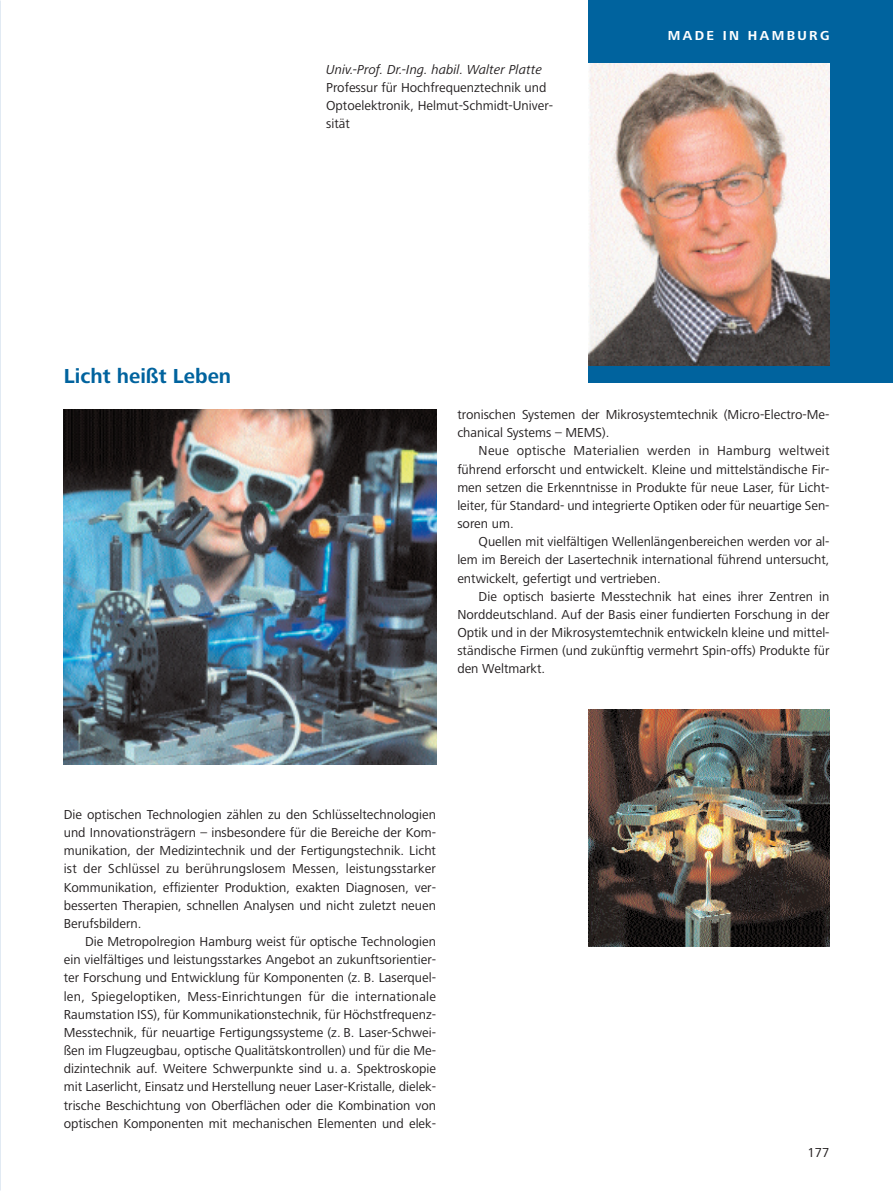
<style>
.page{position:relative;width:893px;height:1191px;background:#fff}
.page>*{position:absolute;margin:0;border:0;box-sizing:border-box;transform-origin:0 0}
.t1{font:700 21px "Frutiger Next LT";color:#00639e}
.t2{font:13.5px/18.1px "Frutiger Next LT";color:#231f20;text-align:justify}
.t3{font:italic 13.5px "Frutiger Next LT";color:#231f20}
.t4{font:700 13.5px "Frutiger Next LT";letter-spacing:.175em;color:#fff}
</style>
<div class="page">
<div style="left:588px;top:0;width:304px;height:383px;background:#00639e"></div>
<img style="left:64px;top:410px;width:372px;height:354px">
<img style="left:588px;top:64px;width:241px;height:302px">
<img style="left:588px;top:710px;width:241px;height:236px">
<h1 class="t1" style="left:64px;top:368px;width:169px">Licht heißt Leben</h1>
<p class="t3" style="left:326px;top:64px;width:217px">Univ.-Prof. Dr.-Ing. habil. Walter Platte</p>
<p class="t2" style="left:326px;top:80px;width:228px;text-align:left">Professur für Hochfrequenztechnik und<br>Optoelektronik, Helmut-Schmidt-Univer&shy;sität</p>
<p class="t4" style="left:668px;top:30px;width:163px">MADE IN HAMBURG</p>
<p class="t2" style="left:457px;top:407px;width:374px">tronischen Systemen der Mikrosystemtechnik (Micro-Electro-Me&shy;chanical Systems – MEMS).</p>
<p class="t2" style="left:457px;top:443px;width:374px;text-indent:21px">Neue optische Materialien werden in Hamburg weltweit führend erforscht und entwickelt. Kleine und mittelständische Fir&shy;men setzen die Erkenntnisse in Produkte für neue Laser, für Licht&shy;leiter, für Standard- und integrierte Optiken oder für neuartige Sen&shy;soren um.</p>
<p class="t2" style="left:457px;top:534px;width:374px;text-indent:21px">Quellen mit vielfältigen Wellenlängenbereichen werden vor al&shy;lem im Bereich der Lasertechnik international führend untersucht, entwickelt, gefertigt und vertrieben.</p>
<p class="t2" style="left:457px;top:588px;width:374px;text-indent:21px">Die optisch basierte Messtechnik hat eines ihrer Zentren in Norddeutschland. Auf der Basis einer fundierten Forschung in der Optik und in der Mikrosystemtechnik entwickeln kleine und mittel&shy;ständische Firmen (und zukünftig vermehrt Spin-offs) Produkte für den Weltmarkt.</p>
<p class="t2" style="left:64px;top:806px;width:374px">Die optischen Technologien zählen zu den Schlüsseltechnologien und Innovationsträgern – insbesondere für die Bereiche der Kom&shy;munikation, der Medizintechnik und der Fertigungstechnik. Licht ist der Schlüssel zu berührungslosem Messen, leistungsstarker Kommunikation, effizienter Produktion, exakten Diagnosen, ver&shy;besserten Therapien, schnellen Analysen und nicht zuletzt neuen Berufsbildern.</p>
<p class="t2" style="left:64px;top:933px;width:374px;text-indent:21px">Die Metropolregion Hamburg weist für optische Technologien ein vielfältiges und leistungsstarkes Angebot an zukunftsorientier&shy;ter Forschung und Entwicklung für Komponenten (z. B. Laserquel&shy;len, Spiegeloptiken, Mess-Einrichtungen für die internationale Raumstation ISS), für Kommunikationstechnik, für Höchstfrequenz-Messtechnik, für neuartige Fertigungssysteme (z. B. Laser-Schwei&shy;ßen im Flugzeugbau, optische Qualitätskontrollen) und für die Me&shy;dizintechnik auf. Weitere Schwerpunkte sind u. a. Spektroskopie mit Laserlicht, Einsatz und Herstellung neuer Laser-Kristalle, dielek&shy;trische Beschichtung von Oberflächen oder die Kombination von optischen Komponenten mit mechanischen Elementen und elek-</p>
<p class="t2" style="left:807px;top:1144px;width:23px">177</p>
</div>
